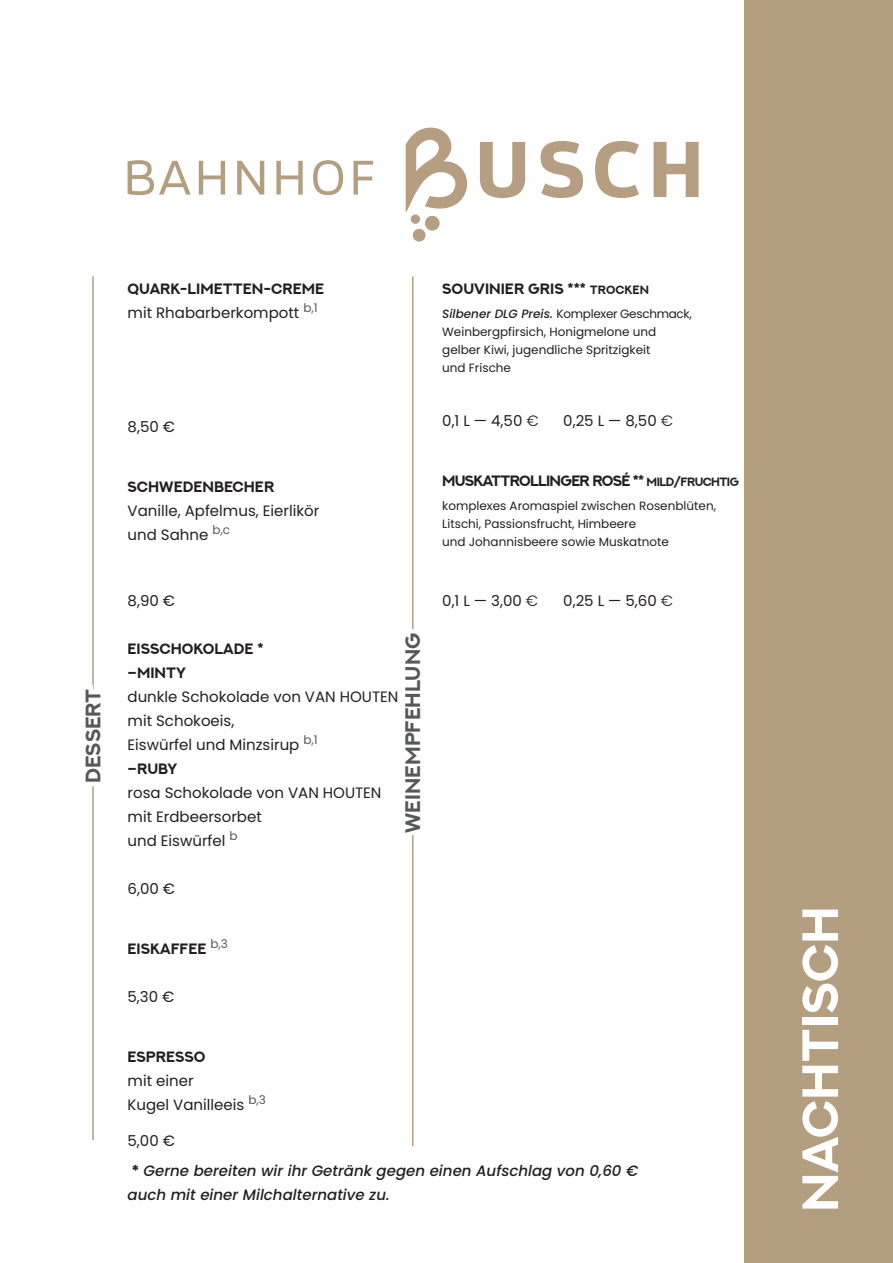
<style>
.page{position:relative;width:893px;height:1263px;background:#fff}
.page>*{position:absolute;margin:0;border:0;box-sizing:border-box;transform-origin:0 0}
.t1{font:700 51px "NEXTART";color:#fff}
.t2{font:700 21px "NEXTART";color:#57585a}
.t3{font:15px "Poppins";color:#231f20}
.t4{font:700 15px "NEXTART";color:#231f20}
.t5{font:italic 500 15px "Poppins";color:#231f20}
.t6{font:700 15px "NEXTART";letter-spacing:-.05em;color:#231f20}
.t7{font:12px "Poppins";color:#231f20}
.t8{font:12px "Poppins";letter-spacing:-.025em;color:#231f20}
.s1{font-size:12px}
.s2{font-weight:500;font-style:italic}
.s3{font-weight:300}
.s4{font-weight:700;font-style:normal}
</style>
<div class="page">
<div style="left:744px;top:0;width:149px;height:1263px;background:#b39e80"></div>
<svg style="left:595px;top:141px;width:44px;height:57px"></svg>
<svg style="left:654px;top:142px;width:44px;height:55px"></svg>
<svg style="left:541px;top:141px;width:42px;height:57px"></svg>
<svg style="left:480px;top:142px;width:45px;height:56px"></svg>
<svg style="left:406px;top:128px;width:61px;height:114px"></svg>
<svg style="left:128px;top:160px;width:245px;height:35px"></svg>
<hr style="left:92px;top:276px;width:2px;height:864px;background:#b39e80">
<hr style="left:412px;top:276px;width:2px;height:870px;background:#b39e80">
<h2 class="t2" style="left:81px;top:783px;width:96px;rotate:-90deg">DESSERT</h2>
<p class="t4" style="left:128px;top:280px;width:198px">QUARK-LIMETTEN-CREME</p>
<p class="t3" style="left:128px;top:304px;width:192px">mit Rhabarberkompott <sup>b,1</sup></p>
<p class="t3" style="left:128px;top:418px;width:49px">8,50 €</p>
<p class="t4" style="left:128px;top:478px;width:148px">SCHWEDENBECHER</p>
<p class="t3" style="left:128px;top:502px;width:193px">Vanille, Apfelmus, Eierlikör</p>
<p class="t3" style="left:128px;top:526px;width:104px">und Sahne <sup>b,c</sup></p>
<p class="t3" style="left:128px;top:592px;width:49px">8,90 €</p>
<p class="t4" style="left:128px;top:640px;width:137px">EISSCHOKOLADE *</p>
<p class="t4" style="left:128px;top:664px;width:60px">–MINTY</p>
<p class="t3" style="left:128px;top:688px;width:272px">dunkle Schokolade von VAN HOUTEN</p>
<p class="t3" style="left:128px;top:712px;width:108px">mit Schokoeis,</p>
<p class="t3" style="left:128px;top:736px;width:192px">Eiswürfel und Minzsirup <sup>b,1</sup></p>
<p class="t4" style="left:128px;top:760px;width:51px">–RUBY</p>
<p class="t3" style="left:128px;top:784px;width:255px">rosa Schokolade von VAN HOUTEN</p>
<p class="t3" style="left:128px;top:808px;width:136px">mit Erdbeersorbet</p>
<p class="t3" style="left:128px;top:832px;width:112px">und Eiswürfel <sup>b</sup></p>
<p class="t3" style="left:128px;top:880px;width:49px">6,00 €</p>
<h2 class="t2" style="left:400px;top:833px;width:201px;rotate:-90deg">WEINEMPFEHLUNG</h2>
<p class="t4" style="left:128px;top:940px;width:102px">EISKAFFEE <sup>b,3</sup></p>
<p class="t3" style="left:128px;top:988px;width:48px">5,30 €</p>
<p class="t4" style="left:128px;top:1048px;width:79px">ESPRESSO</p>
<p class="t3" style="left:128px;top:1072px;width:68px">mit einer</p>
<p class="t3" style="left:128px;top:1096px;width:140px">Kugel Vanilleeis <sup>b,3</sup></p>
<p class="t3" style="left:128px;top:1132px;width:49px">5,00 €</p>
<p class="t4" style="left:442px;top:280px;width:208px">S0UVINIER GRIS *** <span class="s1">TROCKEN</span></p>
<p class="t8" style="left:442px;top:307px;width:251px"><span class="s2">Silbener DLG Preis.</span> Komplexer Geschmack,</p>
<p class="t7" style="left:442px;top:325px;width:216px">Weinbergpfirsich, Honigmelone und</p>
<p class="t7" style="left:442px;top:343px;width:210px">gelber Kiwi, jugendliche Spritzigkeit</p>
<p class="t7" style="left:442px;top:361px;width:70px">und Frische</p>
<p class="t3" style="left:442px;top:412px;width:98px">0,1 L — 4,50 <span class="s3">€</span></p>
<p class="t3" style="left:563px;top:412px;width:111px">0,25 L — 8,50 <span class="s3">€</span></p>
<p class="t6" style="left:442px;top:472px;width:298px">MUSKATTROLLINGER ROSÉ ** <span class="s1">MILD/FRUCHTIG</span></p>
<p class="t7" style="left:442px;top:499px;width:275px">komplexes Aromaspiel zwischen Rosenblüten,</p>
<p class="t7" style="left:442px;top:517px;width:195px">Litschi, Passionsfrucht, Himbeere</p>
<p class="t7" style="left:442px;top:535px;width:228px">und Johannisbeere sowie Muskatnote</p>
<p class="t3" style="left:442px;top:592px;width:97px">0,1 L — 3,00 <span class="s3">€</span></p>
<p class="t3" style="left:563px;top:592px;width:111px">0,25 L — 5,60 <span class="s3">€</span></p>
<p class="t5" style="left:132px;top:1162px;width:508px"><span class="s4">*</span> Gerne bereiten wir ihr Getränk gegen einen Aufschlag von 0,60 €</p>
<p class="t5" style="left:128px;top:1186px;width:264px">auch mit einer Milchalternative zu.</p>
<p class="t1" style="left:790px;top:1212px;width:307px;rotate:-90deg">NACHTISCH</p>
</div>
